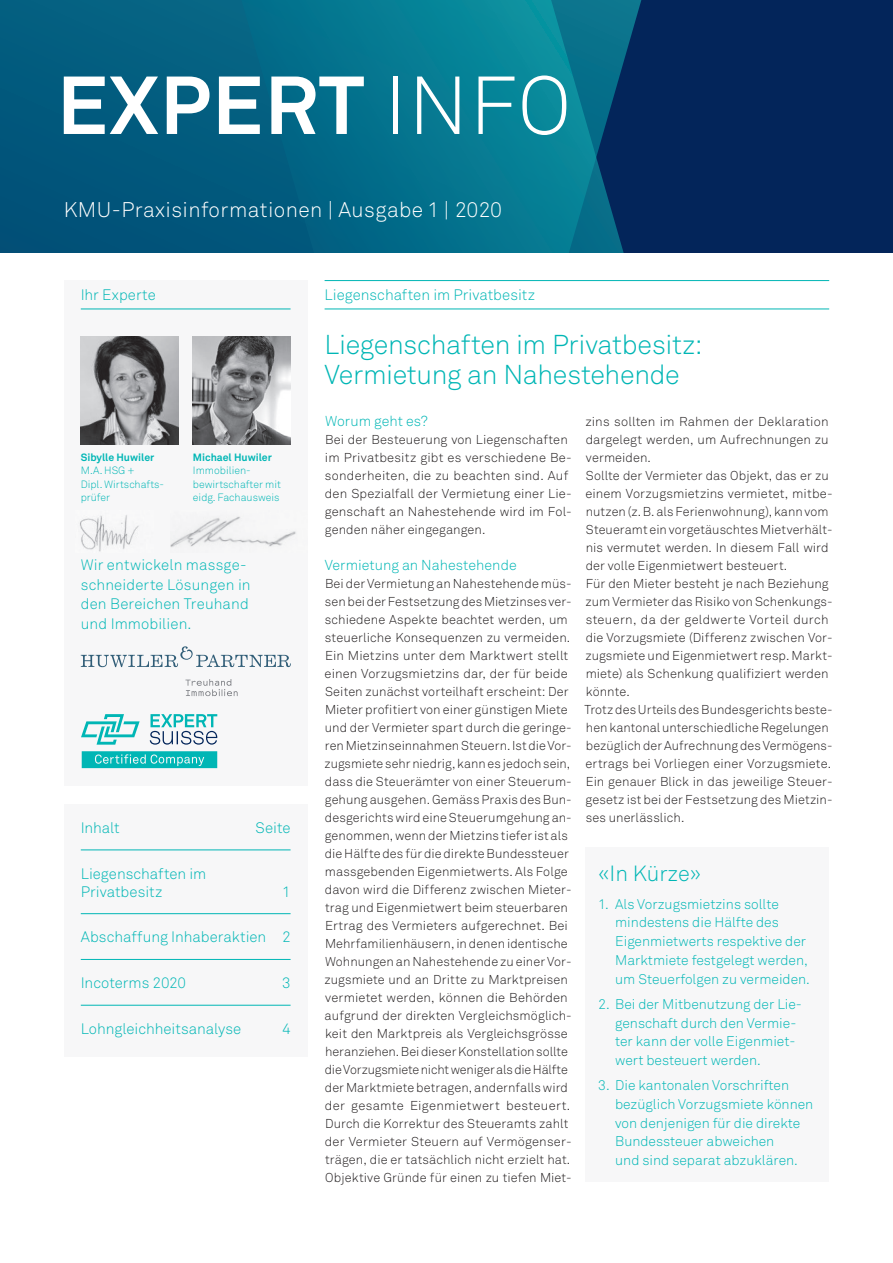
<style>
.page{position:relative;width:893px;height:1263px;background:#fff}
.page>*{position:absolute;margin:0;border:0;box-sizing:border-box;transform-origin:0 0}
.t1{font:700 81px "Akkurat Pro";letter-spacing:.02em;color:#fff}
.t2{font:27px/30px "Akkurat Light Pro";letter-spacing:-.01em;color:#00b6b5}
.t3{font:21.75px "Akkurat Light Pro";color:#00b6b5}
.t4{font:21px "Akkurat Light Pro";letter-spacing:.02em;color:#fff}
.t5{font:15px/19.5px "Akkurat Light Pro";color:#00b6b5}
.t6{font:14.25px "Akkurat Light Pro";color:#00b6b5}
.t7{font:13.8px/18.8px "Akkurat Light Pro";color:#00b6b5}
.t8{font:12.75px/18px "Akkurat Light Pro";letter-spacing:.005em;color:#231f20}
.t9{font:10.5px/13.5px "Akkurat Light Pro";color:#00b6b5}
.t10{font:700 10.5px "Akkurat Pro";color:#00b6b5}
.s1{font-family:"Akkurat Light Pro";font-weight:400}
</style>
<div class="page">
<div style="left:64px;top:804px;width:244px;height:252px;background:#f7f7f8"></div>
<hr style="left:81px;top:849px;width:210px;height:1px;background:#00b6b5">
<hr style="left:81px;top:913px;width:210px;height:1px;background:#00b6b5">
<hr style="left:81px;top:959px;width:210px;height:1px;background:#00b6b5">
<hr style="left:81px;top:1005px;width:210px;height:1px;background:#00b6b5">
<hr style="left:325px;top:280px;width:504px;height:1px;background:#00b6b5">
<hr style="left:325px;top:309px;width:504px;height:1px;background:#00b6b5">
<svg style="left:0;top:0;width:225px;height:253px;background:#02597d"></svg>
<svg style="left:225px;top:0;width:668px;height:253px;background:#045278"></svg>
<div style="left:585px;top:847px;width:244px;height:335px;background:#f7f7f8"></div>
<div style="left:64px;top:280px;width:244px;height:506px;background:#f7f7f8"></div>
<hr style="left:81px;top:309px;width:210px;height:1px;background:#00b6b5">
<svg style="left:81px;top:646px;width:210px;height:21px"></svg>
<svg style="left:185px;top:679px;width:53px;height:17px"></svg>
<img style="left:80px;top:515px;width:59px;height:37px">
<img style="left:171px;top:516px;width:125px;height:31px">
<img style="left:81px;top:336px;width:98px;height:108px">
<img style="left:193px;top:336px;width:98px;height:108px">
<svg style="left:150px;top:714px;width:67px;height:31px"></svg>
<svg style="left:81px;top:714px;width:59px;height:31px"></svg>
<svg style="left:82px;top:751px;width:135px;height:17px;background:#20bebd"></svg>
<h1 class="t1" style="left:57px;top:55px;width:515px">EXPERT <span class="s1">INFO</span></h1>
<h3 class="t4" style="left:64px;top:197px;width:440px">KMU-Praxisinformationen | Ausgabe 1 | 2020</h3>
<p class="t5" style="left:81px;top:285px;width:76px">Ihr Experte</p>
<p class="t10" style="left:81px;top:451px;width:75px">Sibylle Huwiler</p>
<p class="t9" style="left:81px;top:464px;width:85px">M.A. HSG +<br>Dipl. Wirtschafts&shy;prüfer</p>
<p class="t10" style="left:193px;top:451px;width:80px">Michael Huwiler</p>
<p class="t9" style="left:193px;top:464px;width:90px">Immobilien&shy;bewirtschafter mit eidg. Fachausweis</p>
<p class="t5" style="left:81px;top:555px;width:171px">Wir entwickeln massge&shy;schneiderte Lösungen in den Bereichen Treuhand und Immobilien.</p>
<p class="t5" style="left:81px;top:818px;width:41px">Inhalt</p>
<p class="t5" style="left:256px;top:818px;width:36px">Seite</p>
<p class="t5" style="left:81px;top:865px;width:127px;line-height:18px">Liegenschaften im<br>Privatbesitz</p>
<p class="t5" style="left:282px;top:882px;width:10px">1</p>
<p class="t5" style="left:81px;top:928px;width:211px">Abschaffung Inhaberaktien 2</p>
<p class="t5" style="left:81px;top:973px;width:107px">Incoterms 2020</p>
<p class="t5" style="left:282px;top:973px;width:10px">3</p>
<p class="t5" style="left:81px;top:1019px;width:162px">Lohngleichheitsanalyse</p>
<p class="t5" style="left:282px;top:1019px;width:10px">4</p>
<p class="t5" style="left:325px;top:285px;width:212px">Liegenschaften im Privatbesitz</p>
<h2 class="t2" style="left:325px;top:330px;width:379px">Liegenschaften im Privatbesitz:<br>Vermietung an Nahestehende</h2>
<p class="t6" style="left:325px;top:413px;width:104px">Worum geht es?</p>
<p class="t8" style="left:325px;top:431px;width:249px">Bei der Besteuerung von Liegenschaften im Privatbesitz gibt es verschiedene Be&shy;sonderheiten, die zu beachten sind. Auf den Spezialfall der Vermietung einer Lie&shy;genschaft an Nahestehende wird im Fol&shy;genden näher eingegangen.</p>
<p class="t6" style="left:325px;top:557px;width:193px">Vermietung an Nahestehende</p>
<p class="t8" style="left:325px;top:575px;width:249px">Bei der Vermietung an Nahestehende müs&shy;sen bei der Festsetzung des Mietzinses ver&shy;schiedene Aspekte beachtet werden, um steuerliche Konsequenzen zu vermeiden.<br>Ein Mietzins unter dem Marktwert stellt einen Vorzugsmietzins dar, der für beide Seiten zunächst vorteilhaft erscheint: Der Mieter profitiert von einer günstigen Miete und der Vermieter spart durch die geringe&shy;ren Mietzinseinnahmen Steuern. Ist die Vor&shy;zugsmiete sehr niedrig, kann es jedoch sein, dass die Steuerämter von einer Steuerum&shy;gehung ausgehen. Gemäss Praxis des Bun&shy;desgerichts wird eine Steuerumgehung an&shy;genommen, wenn der Mietzins tiefer ist als die Hälfte des für die direkte Bundessteuer massgebenden Eigenmietwerts. Als Folge davon wird die Differenz zwischen Mieter&shy;trag und Eigenmietwert beim steuerbaren Ertrag des Vermieters aufgerechnet. Bei Mehrfamilienhäusern, in denen identische Wohnungen an Nahestehende zu einer Vor&shy;zugsmiete und an Dritte zu Marktpreisen vermietet werden, können die Behörden aufgrund der direkten Vergleichsmöglich&shy;keit den Marktpreis als Vergleichsgrösse heranziehen. Bei dieser Konstellation sollte die Vorzugsmiete nicht weniger als die Hälfte der Marktmiete betragen, andernfalls wird der gesamte Eigenmietwert besteuert.<br>Durch die Korrektur des Steueramts zahlt der Vermieter Steuern auf Vermögenser&shy;trägen, die er tatsächlich nicht erzielt hat.<br>Objektive Gründe für einen zu tiefen Miet-</p>
<p class="t8" style="left:585px;top:413px;width:250px">zins sollten im Rahmen der Deklaration dargelegt werden, um Aufrechnungen zu vermeiden.<br>Sollte der Vermieter das Objekt, das er zu einem Vorzugsmietzins vermietet, mitbe&shy;nutzen (z.B. als Ferienwohnung), kann vom Steueramt ein vorgetäuschtes Mietverhält&shy;nis vermutet werden. In diesem Fall wird der volle Eigenmietwert besteuert.<br>Für den Mieter besteht je nach Beziehung zum Vermieter das Risiko von Schenkungs&shy;steuern, da der geldwerte Vorteil durch die Vorzugsmiete (Differenz zwischen Vor&shy;zugsmiete und Eigenmietwert resp. Markt&shy;miete) als Schenkung qualifiziert werden könnte.<br>Trotz des Urteils des Bundesgerichts beste&shy;hen kantonal unterschiedliche Regelungen bezüglich der Aufrechnung des Vermögens&shy;ertrags bei Vorliegen einer Vorzugsmiete.<br>Ein genauer Blick in das jeweilige Steuer&shy;gesetz ist bei der Festsetzung des Mietzin&shy;ses unerlässlich.</p>
<h3 class="t3" style="left:598px;top:861px;width:105px">«In Kürze»</h3>
<p class="t7" style="left:615px;top:895px;width:196px;text-indent:-17px">1. Als Vorzugsmietzins sollte mindestens die Hälfte des<br>Eigenmietwerts respektive der<br>Marktmiete festgelegt werden, um Steuerfolgen zu vermeiden.</p>
<p class="t7" style="left:615px;top:995px;width:188px;text-indent:-17px">2. Bei der Mitbenutzung der Lie&shy;genschaft durch den Vermie&shy;ter kann der volle Eigenmiet&shy;wert besteuert werden.</p>
<p class="t7" style="left:615px;top:1076px;width:200px;text-indent:-17px">3. Die kantonalen Vorschriften bezüglich Vorzugsmiete können von denjenigen für die direkte<br>Bundessteuer abweichen<br>und sind separat abzuklären.</p>
</div>
